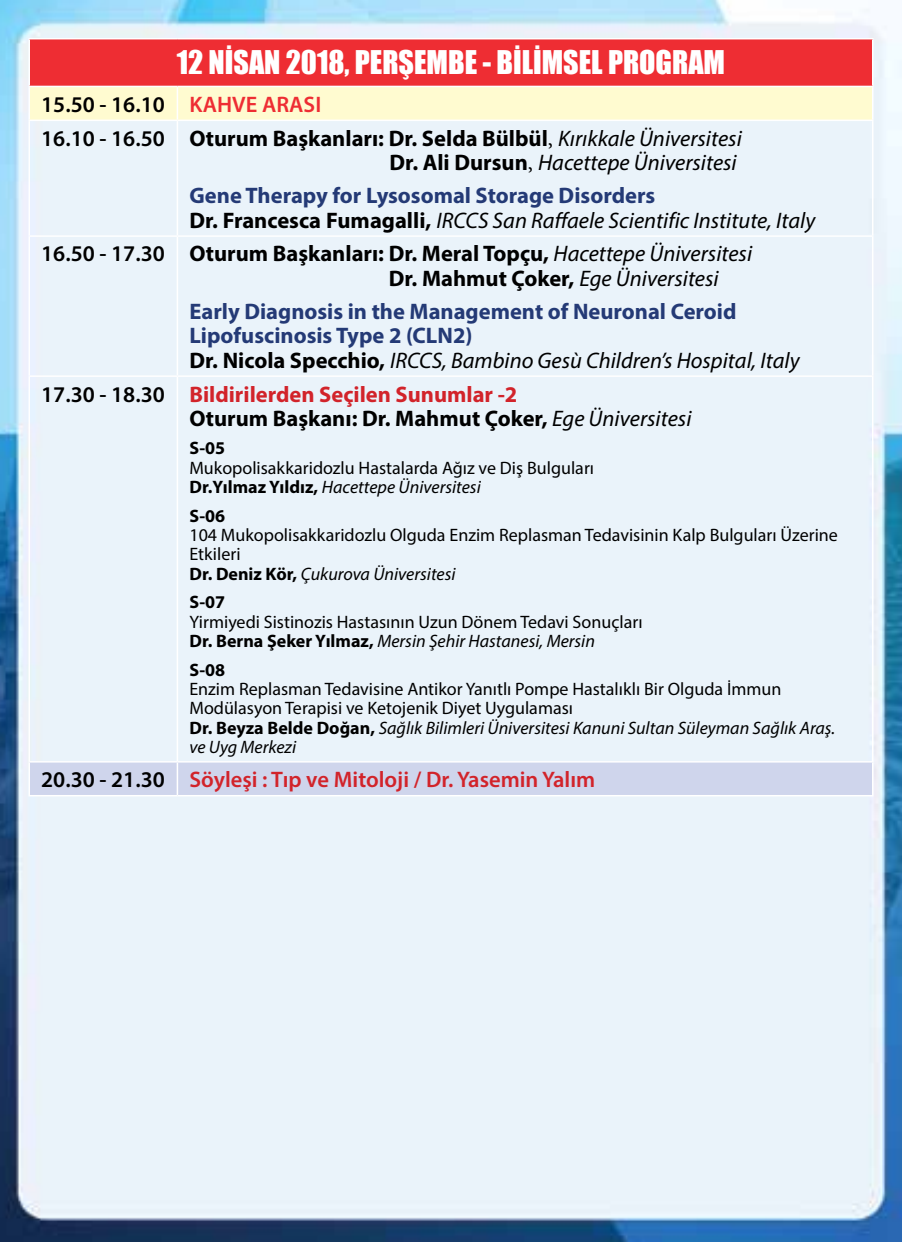
<style>
.page{position:relative;width:902px;height:1242px;background:#fff}
.page>*{position:absolute;margin:0;border:0;box-sizing:border-box;transform-origin:0 0}
.t1{font:30px "Impact";color:#fff}
.t2{font:italic 22.5px/33.9px "Myriad Pro";color:#000}
.t3{font:700 22.5px/33.3px "Myriad Pro";color:#243a76}
.t4{font:700 22.5px/33.9px "Myriad Pro";color:#000}
.t5{font:700 22.5px/24.3px "Myriad Pro";color:#d2232a}
.t6{font:600 22.5px "Myriad Pro";color:#d2232a}
.t7{font:18px/19.5px "Myriad Pro";color:#000}
.t8{font:700 18px "Myriad Pro";color:#000}
.s1{font-weight:600}
.s2{font-weight:600;color:#ee2d33}
.s3{font-family:"Minion Pro";font-weight:400}
.s4{font-weight:400;font-style:italic}
.s5{color:#000}
.s6{font-family:"Minion Pro";font-weight:400;color:#000}
.s7{font-weight:400;font-style:italic;color:#000}
.s8{font-weight:700;font-style:normal}
.s9{font-weight:600;font-style:normal}
.s10{font-weight:700;font-style:normal;color:#243a76}
.s11{font-weight:600;color:#000}
.s12{font-weight:700}
.s13{font-style:italic}
</style>
<div class="page">
<img style="left:0;top:0;width:901px;height:1242px">
<div style="left:29px;top:39px;width:843px;height:47px;background:#ee2d33"></div>
<div style="left:30px;top:87px;width:841px;height:33px;background:#fffbd0"></div>
<div style="left:30px;top:762px;width:841px;height:33px;background:#cfd5ec"></div>
<hr style="left:28px;top:87px;width:2px;height:33px;background:#fff">
<hr style="left:177px;top:87px;width:1px;height:33px;background:#fff">
<hr style="left:871px;top:87px;width:2px;height:33px;background:#fff">
<hr style="left:28px;top:120px;width:149px;height:1px;background:#fff">
<hr style="left:177px;top:120px;width:696px;height:1px;background:#fff">
<hr style="left:28px;top:38px;width:149px;height:1px;background:#fff">
<hr style="left:28px;top:39px;width:2px;height:47px;background:#fff">
<hr style="left:177px;top:38px;width:696px;height:1px;background:#fff">
<hr style="left:871px;top:39px;width:2px;height:47px;background:#fff">
<hr style="left:28px;top:86px;width:149px;height:1px;background:#fff">
<hr style="left:177px;top:86px;width:696px;height:1px;background:#fff">
<hr style="left:28px;top:121px;width:2px;height:114px;background:#fff">
<hr style="left:177px;top:121px;width:1px;height:114px;background:#fff">
<hr style="left:871px;top:121px;width:2px;height:114px;background:#fff">
<hr style="left:28px;top:235px;width:149px;height:2px;background:#fff">
<hr style="left:28px;top:237px;width:2px;height:138px;background:#fff">
<hr style="left:177px;top:235px;width:696px;height:2px;background:#fff">
<hr style="left:177px;top:237px;width:1px;height:138px;background:#fff">
<hr style="left:871px;top:237px;width:2px;height:138px;background:#fff">
<hr style="left:28px;top:375px;width:149px;height:2px;background:#fff">
<hr style="left:28px;top:377px;width:2px;height:384px;background:#fff">
<hr style="left:177px;top:375px;width:696px;height:2px;background:#fff">
<hr style="left:177px;top:377px;width:1px;height:384px;background:#fff">
<hr style="left:871px;top:377px;width:2px;height:384px;background:#fff">
<hr style="left:28px;top:761px;width:149px;height:1px;background:#fff">
<hr style="left:28px;top:762px;width:2px;height:33px;background:#fff">
<hr style="left:177px;top:761px;width:696px;height:1px;background:#fff">
<hr style="left:177px;top:762px;width:1px;height:33px;background:#fff">
<hr style="left:871px;top:762px;width:2px;height:33px;background:#fff">
<hr style="left:28px;top:795px;width:149px;height:1px;background:#fff">
<hr style="left:177px;top:795px;width:696px;height:1px;background:#fff">
<h1 class="t1" style="left:177px;top:39px;width:549px">12 NİSAN 2018, PERŞEMBE - BİLİMSEL PROGRAM</h1>
<p class="t4" style="left:41px;top:87px;width:702px"><span class="s1">15.50 - 16.10</span> <span class="s2">KAHVE ARASI<br></span><span class="s1">16.10 - 16.50</span> Oturum Başkanları: Dr. Selda Bülbül<span class="s3">,</span> <span class="s4">Kırıkkale Üniversitesi</span></p>
<p class="t3" style="left:189px;top:145px;width:548px;text-indent:200px"><span class="s5">Dr. Ali Dursun</span><span class="s6">,</span> <span class="s7">Hacettepe Üniversitesi<br></span>Gene Therapy for Lysosomal Storage Disorders</p>
<p class="t2" style="left:41px;top:203px;width:775px;text-indent:148px"><span class="s8">Dr. Francesca Fumagalli,</span> IRCCS San Raffaele Scientific Institute, Italy<br><span class="s9">16.50 - 17.30</span> <span class="s8">Oturum Başkanları: Dr. Meral Topçu,</span> Hacettepe Üniversitesi</p>
<p class="t3" style="left:189px;top:261px;width:548px;text-indent:199px"><span class="s5">Dr. Mahmut Çoker,</span> <span class="s7">Ege Üniversitesi<br></span>Early Diagnosis in the Management of Neuronal Ceroid</p>
<p class="t2" style="left:189px;top:323px;width:611px;line-height:24.3px"><span class="s10">Lipofuscinosis Type 2 (CLN2)<br></span><span class="s8">Dr. Nicola Specchio,</span> IRCCS, Bambino Gesù Children’s Hospital, Italy</p>
<p class="t5" style="left:189px;top:381px;width:503px;text-indent:-148px"><span class="s11">17.30 - 18.30</span> Bildirilerden Seçilen Sunumlar -2<br><span class="s5">Oturum Başkanı: Dr. Mahmut Çoker,</span> <span class="s7">Ege Üniversitesi</span></p>
<p class="t8" style="left:189px;top:436px;width:37px">S-05</p>
<p class="t7" style="left:189px;top:457px;width:406px">Mukopolisakkaridozlu Hastalarda Ağız ve Diş Bulguları<br><span class="s12">Dr.Yılmaz Yıldız,</span> <span class="s13">Hacettepe Üniversitesi</span></p>
<p class="t8" style="left:189px;top:504px;width:37px">S-06</p>
<p class="t7" style="left:189px;top:525px;width:650px">104 Mukopolisakkaridozlu Olguda Enzim Replasman Tedavisinin Kalp Bulguları Üzerine<br>Etkileri<br><span class="s12">Dr. Deniz Kör,</span> <span class="s13">Çukurova Üniversitesi</span></p>
<p class="t8" style="left:189px;top:590px;width:37px">S-07</p>
<p class="t7" style="left:189px;top:611px;width:454px">Yirmiyedi Sistinozis Hastasının Uzun Dönem Tedavi Sonuçları<br><span class="s12">Dr. Berna Şeker Yılmaz,</span> <span class="s13">Mersin Şehir Hastanesi, Mersin</span></p>
<p class="t8" style="left:189px;top:658px;width:37px">S-08</p>
<p class="t7" style="left:189px;top:679px;width:647px">Enzim Replasman Tedavisine Antikor Yanıtlı Pompe Hastalıklı Bir Olguda İmmun Modülasyon Terapisi ve Ketojenik Diyet Uygulaması<br><span class="s12">Dr. Beyza Belde Doğan,</span> <span class="s13">Sağlık Bilimleri Üniversitesi Kanuni Sultan Süleyman Sağlık Araş. ve Uyg Merkezi</span></p>
<p class="t6" style="left:41px;top:765px;width:555px"><span class="s5">20.30 - 21.30</span> Söyleşi : Tıp ve Mitoloji / Dr. Yasemin Yalım</p>
</div>
